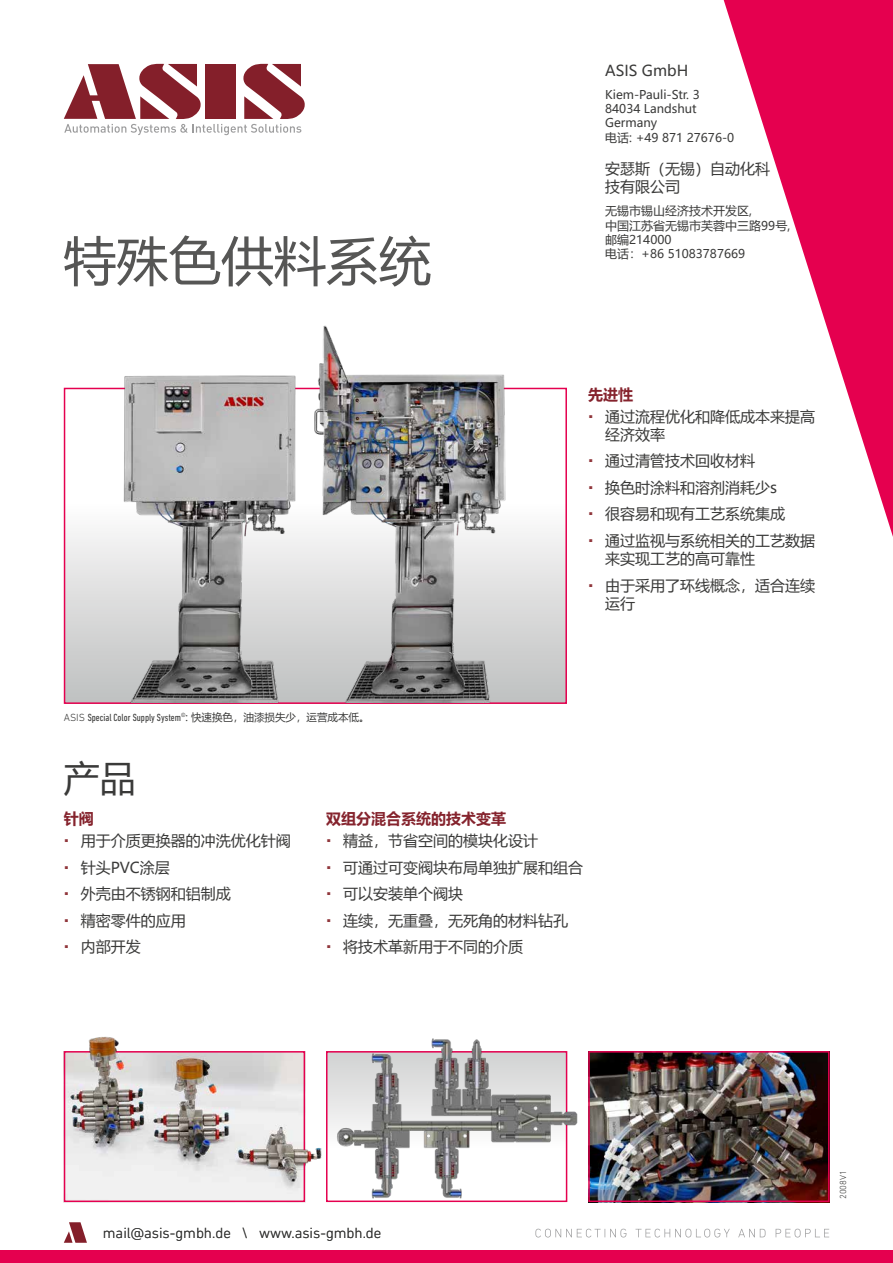
<style>
.page{position:relative;width:893px;height:1263px;background:#fff}
.page>*{position:absolute;margin:0;border:0;box-sizing:border-box;transform-origin:0 0}
.t1{font:52.5px "Microsoft Ya Hei";color:#565655}
.t2{font:36px "Microsoft Ya Hei";color:#3a3a39}
.t3{font:15px/26.5px "Microsoft Ya Hei";color:#3a3a39}
.t4{font:300 15px "DIN Next LT Pro";color:#3a3a39}
.t5{font:700 15px "Microsoft Ya Hei";color:#85232d}
.t6{font:12px/14.4px "Microsoft Ya Hei";color:#3a3a39}
.t7{font:condensed 10.5px "DIN Next LT Pro";color:#3a3a39}
.t8{font:300 9px "DIN Next LT Pro";color:#3a3a39}
.s1{font-weight:300;font-stretch:normal}
.s2{font-family:"Microsoft Ya Hei";font-stretch:normal}
</style>
<div class="page">
<svg style="left:535px;top:1229px;width:91px;height:8px"></svg>
<svg style="left:635px;top:1229px;width:95px;height:8px"></svg>
<svg style="left:738px;top:1229px;width:27px;height:8px"></svg>
<svg style="left:776px;top:1229px;width:53px;height:8px"></svg>
<svg style="left:64px;top:64px;width:241px;height:71px"></svg>
<svg style="left:723px;top:0;width:170px;height:537px"></svg>
<div style="left:0;top:1250px;width:893px;height:13px;background:#e5004f"></div>
<svg style="left:64px;top:1223px;width:23px;height:20px"></svg>
<svg style="left:65px;top:502px;width:502px;height:202px"></svg>
<img style="left:591px;top:1054px;width:235px;height:145px">
<div style="left:588px;top:1051px;width:241px;height:151px;border:2px solid #e5004f"></div>
<img style="left:90px;top:375px;width:191px;height:327px">
<img style="left:281px;top:325px;width:260px;height:377px">
<img style="left:353px;top:1038px;width:225px;height:161px">
<img style="left:63px;top:1036px;width:290px;height:187px">
<h1 class="t1" style="left:64px;top:225px;width:369px">特殊色供料系统</h1>
<p class="t7" style="left:64px;top:711px;width:307px"><span class="s1">ASIS</span> Special Color Supply System<sup>©</sup><span class="s2">: 快速换色，油漆损失少，运营成本低。</span></p>
<h2 class="t2" style="left:64px;top:754px;width:73px">产品</h2>
<p class="t3" style="left:605px;top:57px;width:85px">ASIS GmbH</p>
<p class="t6" style="left:605px;top:87px;width:131px">Kiem-Pauli-Str. 3<br>84034 Landshut<br>Germany<br>电话: +49 871 27676-0</p>
<p class="t3" style="left:605px;top:159px;width:167px;line-height:18px">安瑟斯（无锡）自动化科技有限公司</p>
<p class="t6" style="left:605px;top:203px;width:186px">无锡市锡山经济技术开发区,<br>中国江苏省无锡市芙蓉中三路99号,邮编214000<br>电话：+86 51083787669</p>
<p class="t5" style="left:588px;top:384px;width:46px">先进性</p>
<p class="t3" style="left:605px;top:407px;width:211px;line-height:18px">通过流程优化和降低成本来提高经济效率</p>
<p class="t3" style="left:605px;top:447px;width:211px">通过清管技术回收材料<br>换色时涂料和溶剂消耗少s<br>很容易和现有工艺系统集成<br>通过监视与系统相关的工艺数据</p>
<p class="t3" style="left:605px;top:545px;width:211px">来实现工艺的高可靠性<br>由于采用了环线概念，适合连续</p>
<p class="t3" style="left:605px;top:589px;width:31px">运行</p>
<p class="t5" style="left:64px;top:808px;width:31px">针阀</p>
<p class="t3" style="left:81px;top:827px;width:211px">用于介质更换器的冲洗优化针阀针头PVC涂层<br>外壳由不锈钢和铝制成<br>精密零件的应用<br>内部开发</p>
<p class="t5" style="left:326px;top:808px;width:182px">双组分混合系统的技术变革</p>
<p class="t3" style="left:343px;top:827px;width:241px">精益，节省空间的模块化设计<br>可通过可变阀块布局单独扩展和组合可以安装单个阀块<br>连续，无重叠，无死角的材料钻孔将技术革新用于不同的介质</p>
<p class="t4" style="left:103px;top:1224px;width:280px">mail@asis-gmbh.de \ www.asis-gmbh.de</p>
<p class="t8" style="left:838px;top:1199px;width:30px;rotate:-90deg">2008V1</p>
</div>
